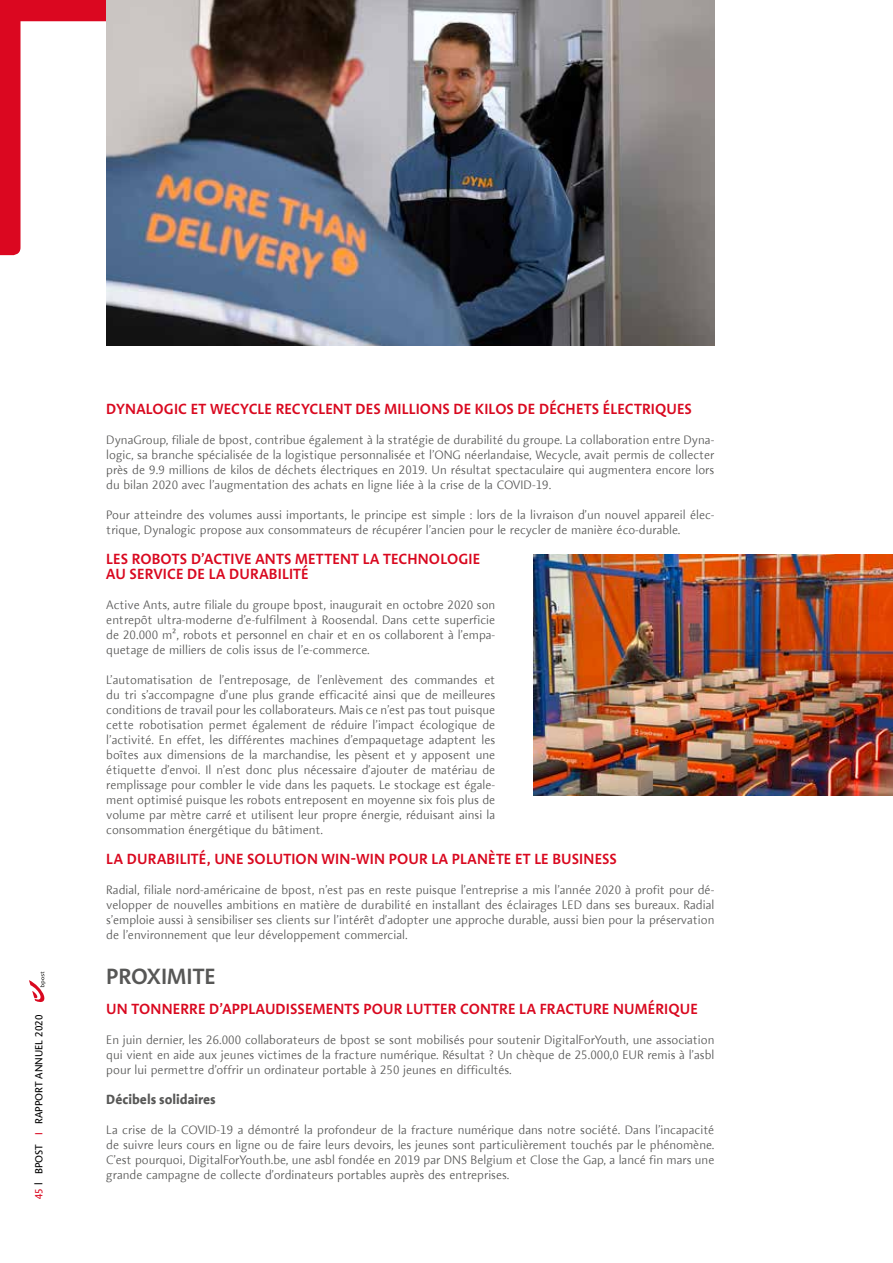
<style>
.page{position:relative;width:893px;height:1263px;background:#fff}
.page>*{position:absolute;margin:0;border:0;box-sizing:border-box;transform-origin:0 0}
.t1{font:600 22.5px "Aroma No 2 LT Pro";color:#575756}
.t2{font:600 15px/15px "Aroma No 2 LT Pro";letter-spacing:.01em;color:#d9081f}
.t3{font:700 13.5px "Aroma No 2 LT Com";color:#575756}
.t4{font:300 12.3px/15px "Aroma No 2 LT Com";color:#575756;text-align:justify}
.t5{font:10.5px "Aroma No 2 LT Com";color:#000}
.s1{color:#d9081f}
</style>
<div class="page">
<svg style="left:0;top:0;width:106px;height:255px"></svg>
<svg style="left:29px;top:972px;width:17px;height:30px"></svg>
<img style="left:106px;top:0;width:608px;height:345px">
<img style="left:534px;top:555px;width:359px;height:240px">
<p class="t5" style="left:32px;top:1199px;width:186px;rotate:-90deg"><span class="s1">45</span> l BPOST <span class="s1">I</span> RAPPORT ANNUEL 2020</p>
<p class="t2" style="left:106px;top:401px;width:587px">DYNALOGIC ET WECYCLE RECYCLENT DES MILLIONS DE KILOS DE DÉCHETS ÉLECTRIQUES</p>
<p class="t4" style="left:106px;top:432px;width:610px">DynaGroup, filiale de bpost, contribue également à la stratégie de durabilité du groupe. La collaboration entre Dyna&shy;logic, sa branche spécialisée de la logistique personnalisée et l’ONG néerlandaise, Wecycle, avait permis de collecter près de 9.9 millions de kilos de déchets électriques en 2019. Un résultat spectaculaire qui augmentera encore lors du bilan 2020 avec l’augmentation des achats en ligne liée à la crise de la COVID-19.</p>
<p class="t4" style="left:106px;top:507px;width:610px">Pour atteindre des volumes aussi importants, le principe est simple : lors de la livraison d’un nouvel appareil élec&shy;trique, Dynalogic propose aux consommateurs de récupérer l’ancien pour le recycler de manière éco-durable.</p>
<p class="t2" style="left:106px;top:551px;width:375px">LES ROBOTS D’ACTIVE ANTS METTENT LA TECHNOLOGIE<br>AU SERVICE DE LA DURABILITÉ</p>
<p class="t4" style="left:106px;top:597px;width:391px">Active Ants, autre filiale du groupe bpost, inaugurait en octobre 2020 son entrepôt ultra-moderne d’e-fulfilment à Roosendal. Dans cette superficie de 20.000 m², robots et personnel en chair et en os collaborent à l’empa&shy;quetage de milliers de colis issus de l’e-commerce.</p>
<p class="t4" style="left:106px;top:672px;width:391px">L’automatisation de l’entreposage, de l’enlèvement des commandes et du tri s’accompagne d’une plus grande efficacité ainsi que de meilleures conditions de travail pour les collaborateurs. Mais ce n’est pas tout puisque cette robotisation permet également de réduire l’impact écologique de l’activité. En effet, les différentes machines d’empaquetage adaptent les boîtes aux dimensions de la marchandise, les pèsent et y apposent une étiquette d’envoi. Il n’est donc plus nécessaire d’ajouter de matériau de remplissage pour combler le vide dans les paquets. Le stockage est égale&shy;ment optimisé puisque les robots entreposent en moyenne six fois plus de volume par mètre carré et utilisent leur propre énergie, réduisant ainsi la consommation énergétique du bâtiment.</p>
<p class="t2" style="left:106px;top:851px;width:512px">LA DURABILITÉ, UNE SOLUTION WIN-WIN POUR LA PLANÈTE ET LE BUSINESS</p>
<p class="t4" style="left:106px;top:882px;width:610px">Radial, filiale nord-américaine de bpost, n’est pas en reste puisque l’entreprise a mis l’année 2020 à profit pour dé&shy;velopper de nouvelles ambitions en matière de durabilité en installant des éclairages LED dans ses bureaux. Radial s’emploie aussi à sensibiliser ses clients sur l’intérêt d’adopter une approche durable, aussi bien pour la préservation de l’environnement que leur développement commercial.</p>
<h1 class="t1" style="left:106px;top:961px;width:111px">PROXIMITE</h1>
<p class="t2" style="left:106px;top:1001px;width:593px">UN TONNERRE D’APPLAUDISSEMENTS POUR LUTTER CONTRE LA FRACTURE NUMÉRIQUE</p>
<p class="t4" style="left:106px;top:1032px;width:610px">En juin dernier, les 26.000 collaborateurs de bpost se sont mobilisés pour soutenir DigitalForYouth, une association qui vient en aide aux jeunes victimes de la fracture numérique. Résultat ? Un chèque de 25.000,0 EUR remis à l’asbl pour lui permettre d’offrir un ordinateur portable à 250 jeunes en difficultés.</p>
<p class="t3" style="left:106px;top:1090px;width:111px">Décibels solidaires</p>
<p class="t4" style="left:106px;top:1122px;width:610px">La crise de la COVID-19 a démontré la profondeur de la fracture numérique dans notre société. Dans l’incapacité de suivre leurs cours en ligne ou de faire leurs devoirs, les jeunes sont particulièrement touchés par le phénomène.<br>C’est pourquoi, DigitalForYouth.be, une asbl fondée en 2019 par DNS Belgium et Close the Gap, a lancé fin mars une grande campagne de collecte d’ordinateurs portables auprès des entreprises.</p>
</div>
